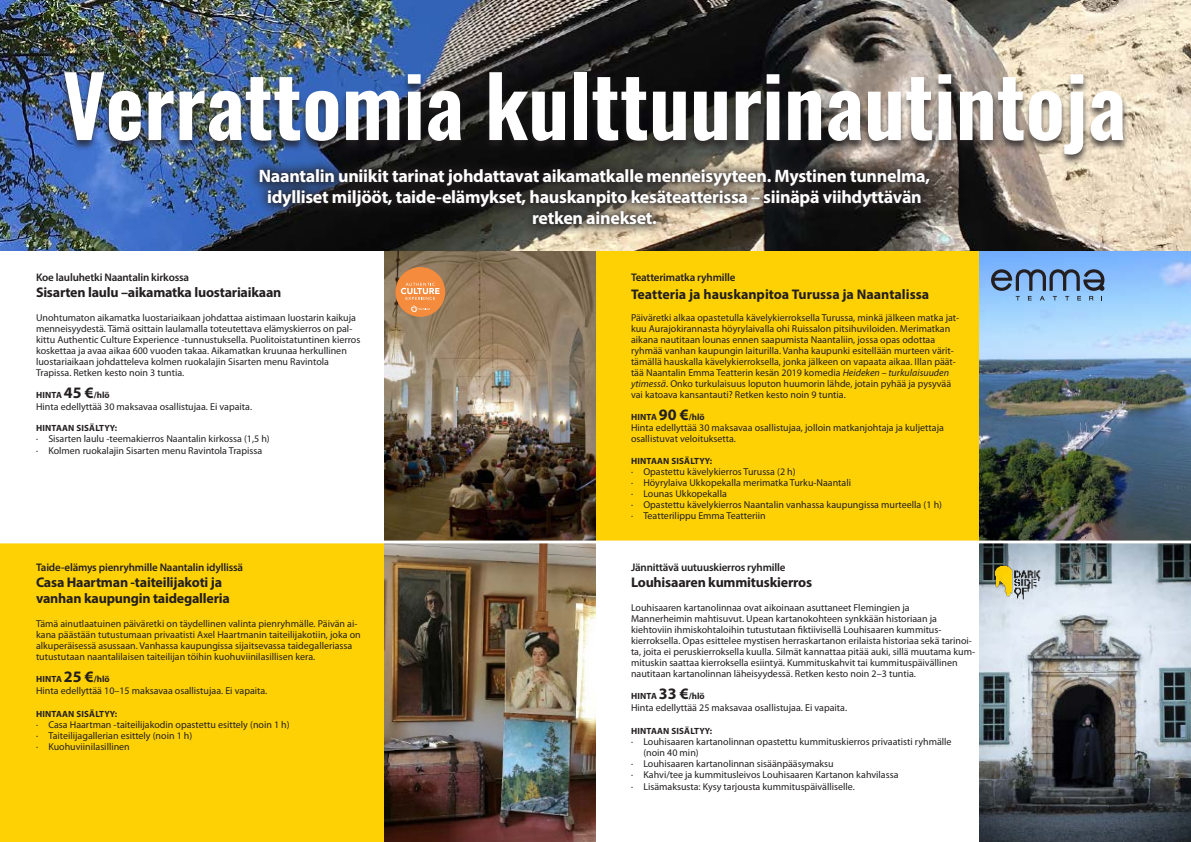
<style>
.page{position:relative;width:1191px;height:842px;background:#fff}
.page>*{position:absolute;margin:0;border:0;box-sizing:border-box;transform-origin:0 0}
.t1{font:600 83.7px "Oswald";color:#fff}
.t2{font:700 18px/21px "Myriad Pro";letter-spacing:-.015em;color:#fff;text-align:center}
.t3{font:700 14px/16px "Myriad Pro";letter-spacing:-.015em;color:#231f20}
.t4{font:600 11px "Myriad Pro";letter-spacing:-.015em;color:#231f20}
.t5{font:10px/11px "Myriad Pro";color:#231f20}
.t6{font:700 9px "Myriad Pro";letter-spacing:.02em;color:#231f20}
.s1{font-size:16px}
.s2{font-style:italic}
</style>
<div class="page">
<div style="left:0;top:543px;width:595px;height:299px;background:#fed105"></div>
<div style="left:595px;top:251px;width:596px;height:291px;background:#fed105"></div>
<img style="left:384px;top:251px;width:211px;height:591px">
<img style="left:979px;top:251px;width:212px;height:591px">
<hr style="left:0;top:541px;width:1191px;height:2px;background:#fff">
<img style="left:987px;top:559px;width:60px;height:46px">
<div style="left:395px;top:267px;width:50px;height:50px;background:#f58b3c;border-radius:50%"></div>
<svg style="left:401px;top:283px;width:38px;height:29px"></svg>
<svg style="left:991px;top:269px;width:113px;height:31px;background:#6e92bc"></svg>
<img style="left:0;top:0;width:1191px;height:251px">
<div style="left:58px;top:72px;width:1071px;height:94px;background:#231f20;opacity:.75"></div>
<svg style="left:247px;top:158px;width:694px;height:79px;background:#393838"></svg>
<h1 class="t1" style="left:62px;top:62px;width:1065px">Verrattomia kulttuurinautintoja</h1>
<h2 class="t2" style="left:259px;top:165px;width:673px">Naantalin uniikit tarinat johdattavat aikamatkalle menneisyyteen. Mystinen tunnelma, idylliset miljööt, taide-elämykset, hauskanpito kesäteatterissa – siinäpä viihdyttävän retken ainekset.</h2>
<p class="t4" style="left:36px;top:270px;width:155px">Koe lauluhetki Naantalin kirkossa</p>
<h3 class="t3" style="left:36px;top:284px;width:247px">Sisarten laulu –aikamatka luostariaikaan</h3>
<p class="t5" style="left:36px;top:312px;width:326px">Unohtumaton aikamatka luostariaikaan johdattaa aistimaan luostarin kaikuja menneisyydestä. Tämä osittain laulamalla toteutettava elämyskierros on pal&shy;kittu Authentic Culture Experience -tunnustuksella. Puolitoistatuntinen kierros koskettaa ja avaa aikaa 600 vuoden takaa. Aikamatkan kruunaa herkullinen luostariaikaan johdatteleva kolmen ruokalajin Sisarten menu Ravintola Trapissa. Retken kesto noin 3 tuntia.</p>
<p class="t6" style="left:36px;top:389px;width:75px">HINTA <span class="s1">45 €</span>/hlö</p>
<p class="t5" style="left:36px;top:401px;width:218px">Hinta edellyttää 30 maksavaa osallistujaa. Ei vapaita.</p>
<p class="t6" style="left:36px;top:422px;width:83px">HINTAAN SISÄLTYY:</p>
<p class="t5" style="left:36px;top:433px;width:235px;line-height:12px">· Sisarten laulu -teemakierros Naantalin kirkossa (1,5 h) · Kolmen ruokalajin Sisarten menu Ravintola Trapissa</p>
<p class="t4" style="left:36px;top:560px;width:209px">Taide-elämys pienryhmille Naantalin idyllissä</p>
<h3 class="t3" style="left:36px;top:573px;width:195px">Casa Haartman -taiteilijakoti ja vanhan kaupungin taidegalleria</h3>
<p class="t5" style="left:36px;top:618px;width:326px">Tämä ainutlaatuinen päiväretki on täydellinen valinta pienryhmälle. Päivän ai&shy;kana päästään tutustumaan privaatisti Axel Haartmanin taiteilijakotiin, joka on alkuperäisessä asussaan. Vanhassa kaupungissa sijaitsevassa taidegalleriassa tutustutaan naantalilaisen taiteilijan töihin kuohuviinilasillisen kera.</p>
<p class="t6" style="left:36px;top:673px;width:75px">HINTA <span class="s1">25 €</span>/hlö</p>
<p class="t5" style="left:36px;top:685px;width:233px">Hinta edellyttää 10–15 maksavaa osallistujaa. Ei vapaita.</p>
<p class="t6" style="left:36px;top:708px;width:83px">HINTAAN SISÄLTYY:</p>
<p class="t5" style="left:36px;top:719px;width:255px">· Casa Haartman -taiteilijakodin opastettu esittely (noin 1 h) · Taiteilijagallerian esittely (noin 1 h)<br>· Kuohuviinilasillinen</p>
<p class="t4" style="left:631px;top:270px;width:106px">Teatterimatka ryhmille</p>
<h3 class="t3" style="left:631px;top:286px;width:300px">Teatteria ja hauskanpitoa Turussa ja Naantalissa</h3>
<p class="t5" style="left:631px;top:312px;width:330px">Päiväretki alkaa opastetulla kävelykierroksella Turussa, minkä jälkeen matka jat&shy;kuu Aurajokirannasta höyrylaivalla ohi Ruissalon pitsihuviloiden. Merimatkan aikana nautitaan lounas ennen saapumista Naantaliin, jossa opas odottaa ryhmää vanhan kaupungin laiturilla. Vanha kaupunki esitellään murteen värit&shy;tämällä hauskalla kävelykierroksella, jonka jälkeen on vapaata aikaa. Illan päät&shy;tää Naantalin Emma Teatterin kesän 2019 komedia <span class="s2">Heideken – turkulaisuuden ytimessä</span>. Onko turkulaisuus loputon huumorin lähde, jotain pyhää ja pysyvää vai katoava kansantauti? Retken kesto noin 9 tuntia.</p>
<p class="t6" style="left:631px;top:411px;width:75px">HINTA <span class="s1">90 €</span>/hlö</p>
<p class="t5" style="left:631px;top:422px;width:314px">Hinta edellyttää 30 maksavaa osallistujaa, jolloin matkanjohtaja ja kuljettaja osallistuvat veloituksetta.</p>
<p class="t6" style="left:631px;top:455px;width:83px">HINTAAN SISÄLTYY:</p>
<p class="t5" style="left:631px;top:466px;width:312px">· Opastettu kävelykierros Turussa (2 h)<br>· Höyrylaiva Ukkopekalla merimatka Turku-Naantali<br>· Lounas Ukkopekalla<br>· Opastettu kävelykierros Naantalin vanhassa kaupungissa murteella (1 h) · Teatterilippu Emma Teatteriin</p>
<p class="t4" style="left:631px;top:560px;width:156px">Jännittävä uutuuskierros ryhmille</p>
<h3 class="t3" style="left:631px;top:573px;width:183px">Louhisaaren kummituskierros</h3>
<p class="t5" style="left:631px;top:602px;width:346px">Louhisaaren kartanolinnaa ovat aikoinaan asuttaneet Flemingien ja<br>Mannerheimin mahtisuvut. Upean kartanokohteen synkkään historiaan ja kiehtoviin ihmiskohtaloihin tutustutaan fiktiivisellä Louhisaaren kummitus&shy;kierroksella. Opas esittelee mystisen herraskartanon erilaista historiaa sekä tarinoi&shy;ta, joita ei peruskierroksella kuulla. Silmät kannattaa pitää auki, sillä muutama kum&shy;mituskin saattaa kierroksella esiintyä. Kummituskahvit tai kummituspäivällinen nautitaan kartanolinnan läheisyydessä. Retken kesto noin 2–3 tuntia.</p>
<p class="t6" style="left:631px;top:690px;width:75px">HINTA <span class="s1">33 €</span>/hlö</p>
<p class="t5" style="left:631px;top:702px;width:218px">Hinta edellyttää 25 maksavaa osallistujaa. Ei vapaita.</p>
<p class="t6" style="left:631px;top:725px;width:83px">HINTAAN SISÄLTYY:</p>
<p class="t5" style="left:631px;top:736px;width:322px">· Louhisaaren kartanolinnan opastettu kummituskierros privaatisti ryhmälle</p>
<p class="t5" style="left:643px;top:747px;width:57px">(noin 40 min)</p>
<p class="t5" style="left:631px;top:758px;width:204px">· Louhisaaren kartanolinnan sisäänpääsymaksu</p>
<p class="t5" style="left:631px;top:769px;width:269px">· Kahvi/tee ja kummitusleivos Louhisaaren Kartanon kahvilassa</p>
<p class="t5" style="left:631px;top:781px;width:225px">· Lisämaksusta: Kysy tarjousta kummituspäivälliselle.</p>
</div>
